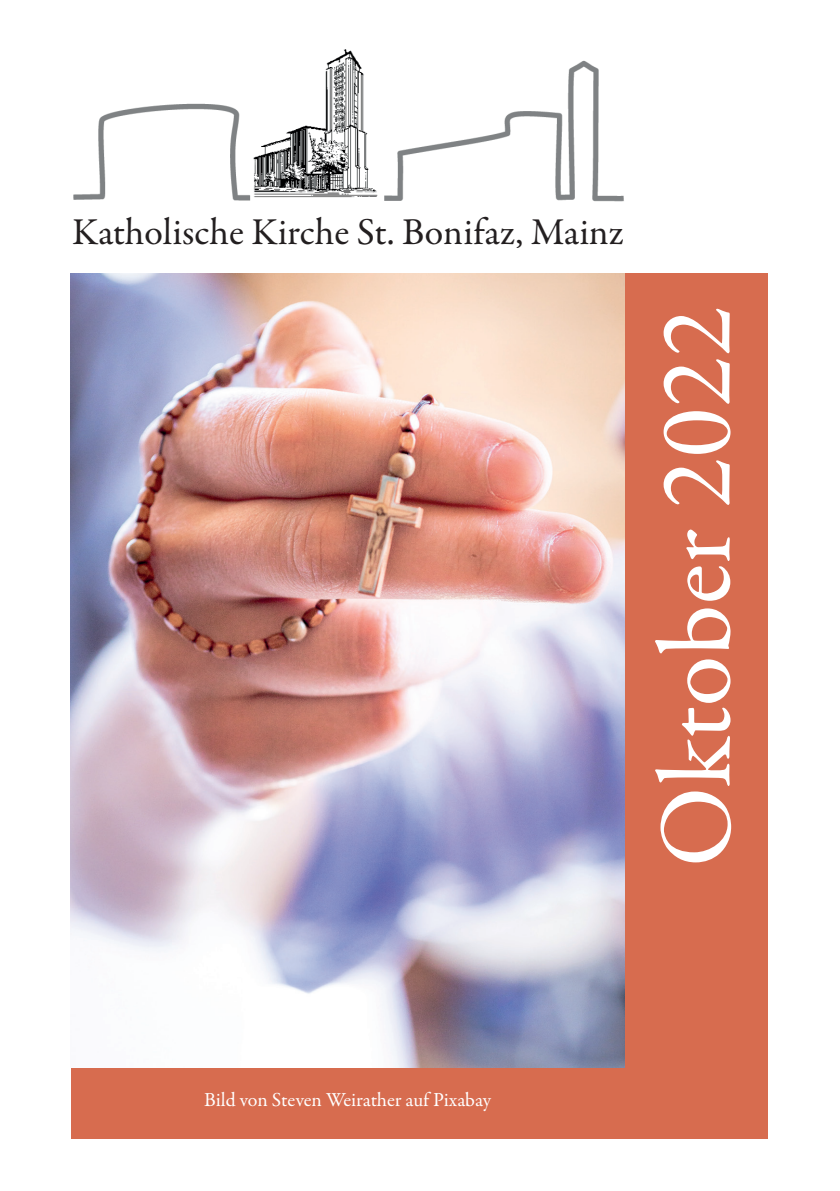
<style>
.page{position:relative;width:840px;height:1191px;background:#fff}
.page>*{position:absolute;margin:0;border:0;box-sizing:border-box;transform-origin:0 0}
.t1{font:104px "Garamond Premr Pro";color:#fff}
.t2{font:38.2px "Garamond Premr Pro";color:#231f20}
.t3{font:20px "Garamond Premr Pro";letter-spacing:-.005em;color:#fff}
</style>
<div class="page">
<img style="left:73px;top:49px;width:551px;height:153px">
<div style="left:71px;top:273px;width:696px;height:865px;background:#d76c4f"></div>
<img style="left:71px;top:273px;width:553px;height:794px">
<p class="t2" style="left:72px;top:209px;width:553px">Katholische Kirche St. Bonifaz, Mainz</p>
<h1 class="t1" style="left:633px;top:867px;width:563px;rotate:-90deg">Oktober 2022</h1>
<p class="t3" style="left:204px;top:1087px;width:288px">Bild von Steven Weirather auf Pixabay</p>
</div>
